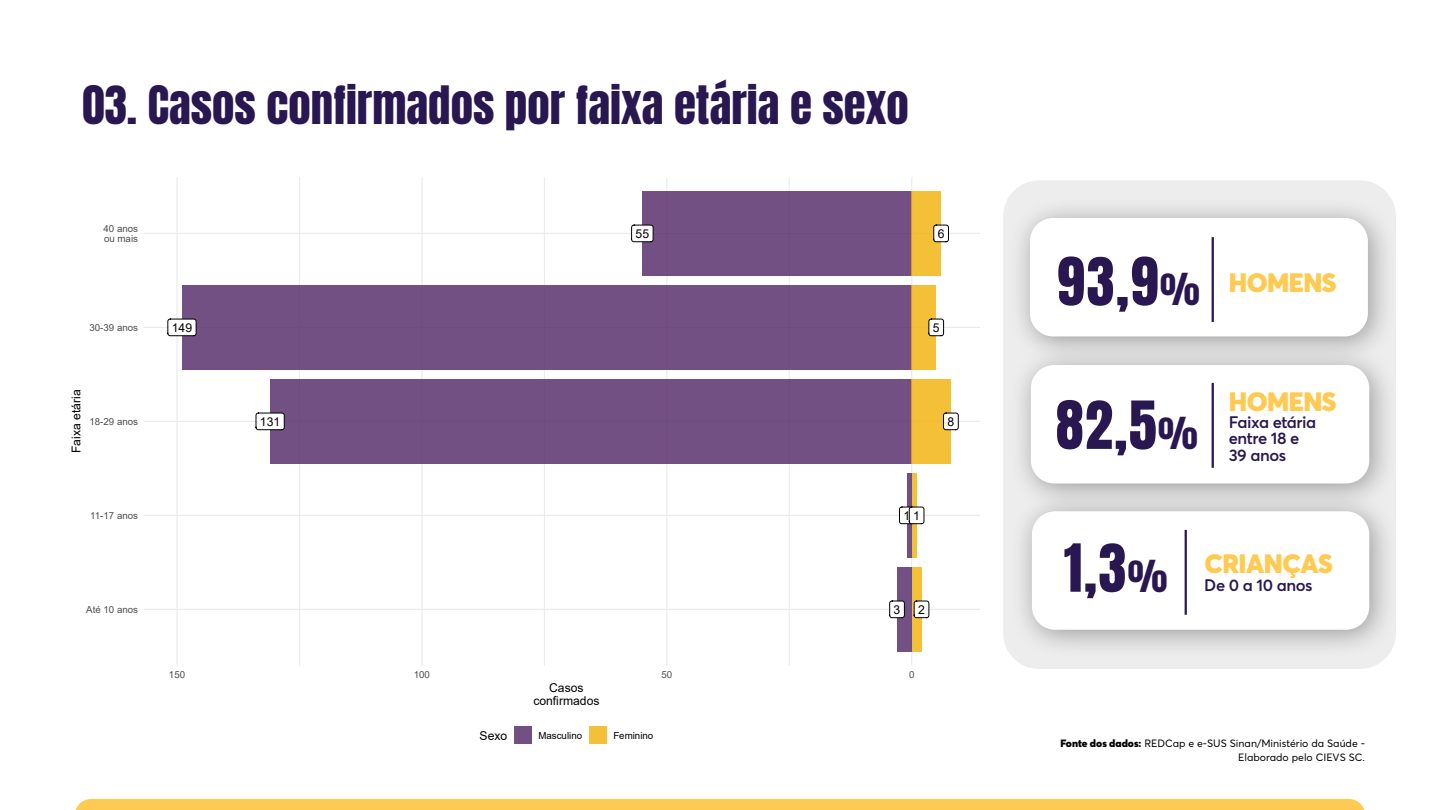
<style>
.page{position:relative;width:1440px;height:810px;background:#fff}
.page>*{position:absolute;margin:0;border:0;box-sizing:border-box;transform-origin:0 0}
.t1{font:56.25px "Anton";color:#291751}
.t2{font:45px "Anton";color:#291751}
.t3{font:900 26.25px "Averta";letter-spacing:-.02em;color:#ffca52}
.t4{font:600 16.5px/16.5px "Averta";letter-spacing:-.025em;color:#291751}
.t5{font:12.23px "Arial";color:#000}
.t6{font:12.15px/13.1px "Arial";color:#000;text-align:center}
.t7{font:10.5px/14.2px "Averta";color:#000;text-align:right}
.t8{font:9.75px/10.5px "Arial";color:#4d4d4d}
.t9{font:9.75px "Arial";color:#000}
.s1{font-size:37.5px}
.s2{font-weight:900}
</style>
<div class="page">
<div style="left:76px;top:799px;width:1288px;height:11px;background:#ffca52"></div>
<div style="left:1003px;top:180px;width:393px;height:489px;background:#ededed;border-radius:36px"></div>
<div style="left:1010px;top:490px;width:388px;height:169px;background:#000;opacity:.35"></div>
<div style="left:1032px;top:511px;width:337px;height:119px;background:#fff;border-radius:23px"></div>
<div style="left:1009px;top:344px;width:389px;height:169px;background:#000;opacity:.35"></div>
<div style="left:1031px;top:365px;width:338px;height:118px;background:#fff;border-radius:23px"></div>
<div style="left:1008px;top:196px;width:389px;height:169px;background:#000;opacity:.35"></div>
<div style="left:1030px;top:218px;width:338px;height:118px;background:#fff;border-radius:23px"></div>
<hr style="left:1185px;top:530px;width:2px;height:85px;background:#291751">
<hr style="left:1212px;top:383px;width:2px;height:85px;background:#291751">
<hr style="left:1212px;top:237px;width:2px;height:85px;background:#291751">
<hr style="left:299px;top:177px;width:1px;height:489px;background:#ebebeb">
<hr style="left:544px;top:177px;width:1px;height:489px;background:#ebebeb">
<hr style="left:789px;top:177px;width:1px;height:489px;background:#ebebeb">
<hr style="left:144px;top:609px;width:836px;height:1px;background:#ebebeb">
<hr style="left:144px;top:515px;width:836px;height:1px;background:#ebebeb">
<hr style="left:144px;top:421px;width:836px;height:1px;background:#ebebeb">
<hr style="left:144px;top:327px;width:836px;height:1px;background:#ebebeb">
<hr style="left:144px;top:233px;width:836px;height:1px;background:#ebebeb">
<hr style="left:176px;top:177px;width:2px;height:489px;background:#ebebeb">
<hr style="left:421px;top:177px;width:2px;height:489px;background:#ebebeb">
<hr style="left:666px;top:177px;width:1px;height:489px;background:#ebebeb">
<hr style="left:911px;top:177px;width:1px;height:489px;background:#ebebeb">
<div style="left:897px;top:567px;width:15px;height:85px;background:#735084"></div>
<div style="left:912px;top:567px;width:10px;height:85px;background:#f3c037"></div>
<div style="left:907px;top:473px;width:5px;height:85px;background:#735084"></div>
<div style="left:912px;top:473px;width:5px;height:85px;background:#f3c037"></div>
<div style="left:270px;top:379px;width:642px;height:85px;background:#735084"></div>
<div style="left:912px;top:379px;width:39px;height:85px;background:#f3c037"></div>
<div style="left:182px;top:285px;width:730px;height:85px;background:#735084"></div>
<div style="left:912px;top:285px;width:24px;height:85px;background:#f3c037"></div>
<div style="left:642px;top:191px;width:270px;height:85px;background:#735084"></div>
<div style="left:912px;top:191px;width:29px;height:85px;background:#f3c037"></div>
<svg style="left:889px;top:600px;width:40px;height:18px"></svg>
<svg style="left:898px;top:506px;width:27px;height:18px"></svg>
<svg style="left:255px;top:412px;width:30px;height:18px"></svg>
<svg style="left:943px;top:412px;width:16px;height:18px"></svg>
<svg style="left:167px;top:318px;width:30px;height:18px"></svg>
<svg style="left:928px;top:318px;width:17px;height:18px"></svg>
<svg style="left:631px;top:224px;width:23px;height:18px"></svg>
<svg style="left:933px;top:224px;width:16px;height:18px"></svg>
<div style="left:514px;top:727px;width:18px;height:17px;background:#735084"></div>
<div style="left:589px;top:727px;width:18px;height:17px;background:#f3c037"></div>
<h2 class="t2" style="left:82px;top:82px;width:828px">03. Casos confirmados por faixa etária e sexo</h2>
<p class="t8" style="left:104px;top:223px;width:36px">40 anos ou mais</p>
<p class="t8" style="left:89px;top:322px;width:50px">30-39 anos</p>
<p class="t6" style="left:70px;top:453px;width:65px;rotate:-90deg">Faixa etária</p>
<p class="t8" style="left:89px;top:416px;width:50px">18-29 anos</p>
<p class="t8" style="left:90px;top:510px;width:49px">11-17 anos</p>
<p class="t5" style="left:636px;top:225px;width:15px">55</p>
<p class="t5" style="left:938px;top:225px;width:8px">6</p>
<p class="t5" style="left:172px;top:319px;width:22px">149</p>
<p class="t5" style="left:933px;top:319px;width:8px">5</p>
<p class="t5" style="left:260px;top:413px;width:22px">131</p>
<p class="t5" style="left:948px;top:413px;width:8px">8</p>
<p class="t5" style="left:903px;top:507px;width:18px">11</p>
<p class="t8" style="left:86px;top:604px;width:53px">Até 10 anos</p>
<p class="t5" style="left:894px;top:601px;width:8px">3</p>
<p class="t5" style="left:918px;top:601px;width:8px">2</p>
<p class="t8" style="left:169px;top:669px;width:18px">150</p>
<p class="t8" style="left:414px;top:669px;width:18px">100</p>
<p class="t8" style="left:661px;top:669px;width:12px">50</p>
<p class="t8" style="left:909px;top:669px;width:7px">0</p>
<p class="t6" style="left:533px;top:681px;width:68px">Casos confirmados</p>
<p class="t6" style="left:480px;top:729px;width:29px">Sexo</p>
<p class="t9" style="left:538px;top:729px;width:45px">Masculino</p>
<p class="t9" style="left:613px;top:729px;width:41px">Feminino</p>
<h1 class="t1" style="left:1057px;top:253px;width:145px">93,9<span class="s1">%</span></h1>
<h3 class="t3" style="left:1229px;top:266px;width:109px">HOMENS</h3>
<h1 class="t1" style="left:1056px;top:397px;width:143px">82,5<span class="s1">%</span></h1>
<h3 class="t3" style="left:1229px;top:385px;width:109px">HOMENS</h3>
<h3 class="t4" style="left:1229px;top:413px;width:89px">Faixa etária entre 18 e<br>39 anos</h3>
<h1 class="t1" style="left:1064px;top:539px;width:105px">1,3<span class="s1">%</span></h1>
<h3 class="t3" style="left:1204px;top:547px;width:130px">CRIANÇAS</h3>
<h3 class="t4" style="left:1204px;top:577px;width:110px">De 0 a 10 anos</h3>
<p class="t7" style="left:1060px;top:736px;width:306px"><span class="s2">Fonte dos dados:</span> REDCap e e-SUS Sinan/Ministério da Saúde -<br>Elaborado pelo CIEVS SC.</p>
</div>
